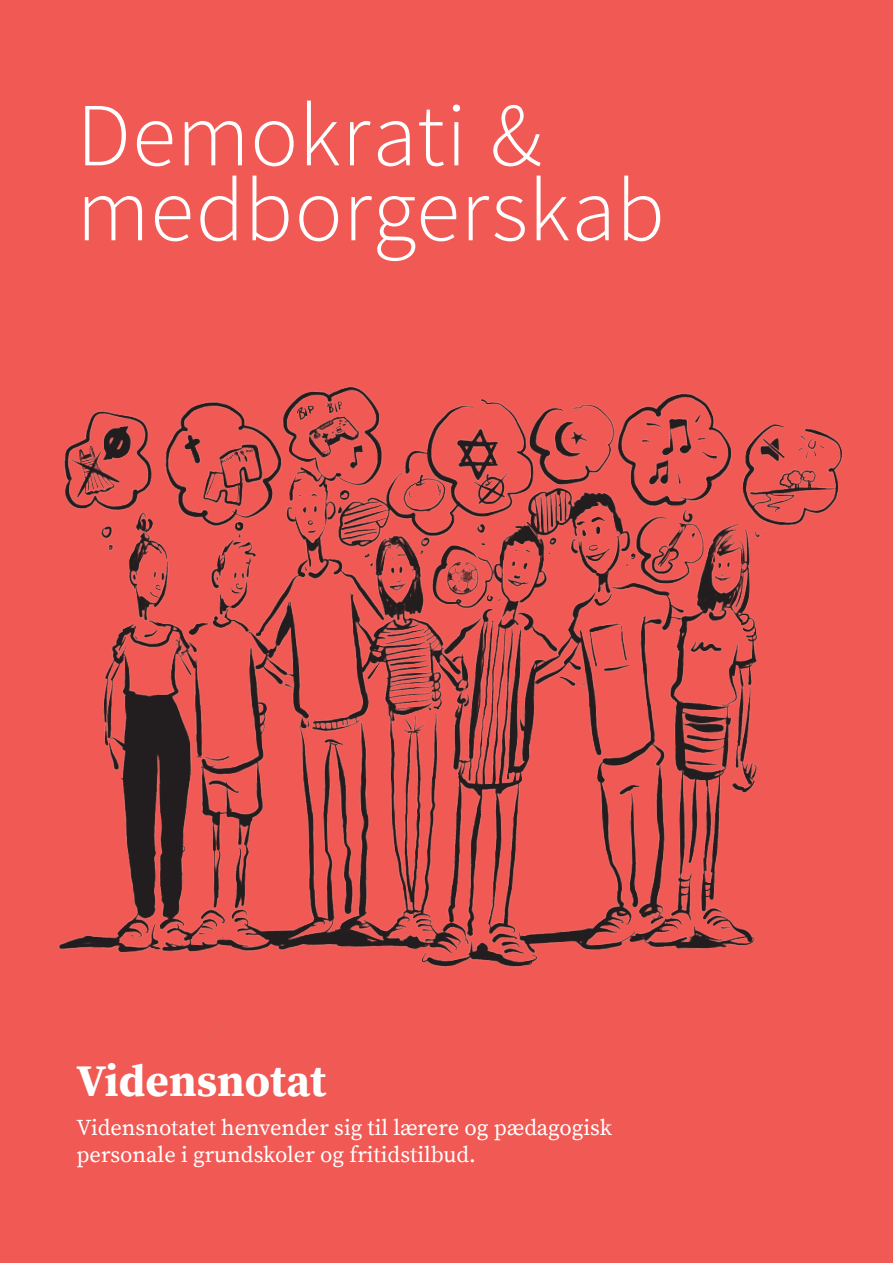
<style>
.page{position:relative;width:893px;height:1263px;background:#f05954}
.page>*{position:absolute;margin:0;border:0;box-sizing:border-box;transform-origin:0 0}
.t1{font:300 90px/75px "Qnqjyq Source Sans Pro";letter-spacing:.01em;color:#fff}
.t2{font:700 45px "Ksbsbl Source Serif Pro";color:#fff}
.t3{font:22.5px/27px "Vbbsqn Source Serif Pro";color:#fff}
</style>
<div class="page">
<img style="left:58px;top:386px;width:785px;height:639px">
<h1 class="t1" style="left:77px;top:98px;width:590px">Demokrati &amp; medborgerskab</h1>
<h2 class="t2" style="left:77px;top:1050px;width:251px">Vidensnotat</h2>
<h3 class="t3" style="left:77px;top:1114px;width:537px">Vidensnotatet henvender sig til lærere og pædagogisk personale i grundskoler og fritidstilbud.</h3>
</div>
